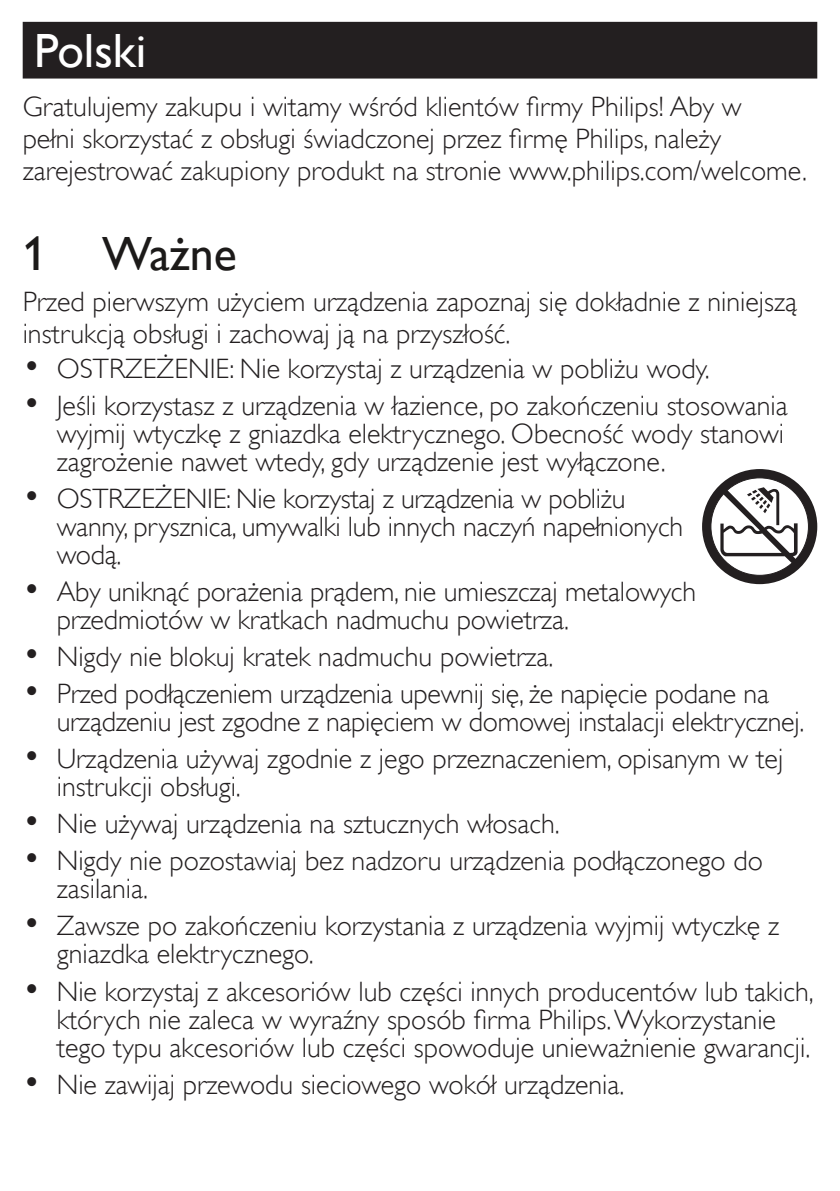
<style>
.page{position:relative;width:840px;height:1191px;background:#fff}
.page>*{position:absolute;margin:0;border:0;box-sizing:border-box;transform-origin:0 0}
.t1{font:48px "Gill Sans Alt One WGL";color:#fff}
.t2{font:48px "Gill Sans Alt One WGL";color:#1c1a19}
.t3{font:28px/28px "Gill Sans Alt One WGL Light";color:#231f20}
.s1{font-size:36px}
</style>
<div class="page">
<div style="left:23px;top:22px;width:793px;height:57px;background:#231f20"></div>
<svg style="left:702px;top:469px;width:114px;height:115px"></svg>
<h1 class="t1" style="left:34px;top:18px;width:114px">Polski</h1>
<p class="t3" style="left:23px;top:91px;width:785px;line-height:32px">Gratulujemy zakupu i witamy wśród klientów firmy Philips! Aby w<br>pełni skorzystać z obsługi świadczonej przez firmę Philips, należy zarejestrować zakupiony produkt na stronie www.philips.com/welcome.</p>
<h1 class="t2" style="left:23px;top:220px;width:216px">1 Ważne</h1>
<p class="t3" style="left:23px;top:285px;width:775px;line-height:32px">Przed pierwszym użyciem urządzenia zapoznaj się dokładnie z niniejszą instrukcją obsługi i zachowaj ją na przyszłość.</p>
<p class="t3" style="left:23px;top:354px;width:688px"><span class="s1">•</span> OSTRZEŻENIE: Nie korzystaj z urządzenia w pobliżu wody.</p>
<p class="t3" style="left:57px;top:391px;width:732px;text-indent:-34px"><span class="s1">•</span> Jeśli korzystasz z urządzenia w łazience, po zakończeniu stosowania wyjmij wtyczkę z gniazdka elektrycznego. Obecność wody stanowi zagrożenie nawet wtedy, gdy urządzenie jest wyłączone.</p>
<p class="t3" style="left:57px;top:484px;width:627px;text-indent:-34px"><span class="s1">•</span> OSTRZEŻENIE: Nie korzystaj z urządzenia w pobliżu wanny, prysznica, umywalki lub innych naczyń napełnionych wodą.</p>
<p class="t3" style="left:57px;top:577px;width:640px;text-indent:-34px"><span class="s1">•</span> Aby uniknąć porażenia prądem, nie umieszczaj metalowych przedmiotów w kratkach nadmuchu powietrza.</p>
<p class="t3" style="left:23px;top:643px;width:532px"><span class="s1">•</span> Nigdy nie blokuj kratek nadmuchu powietrza.</p>
<p class="t3" style="left:57px;top:680px;width:748px;text-indent:-34px"><span class="s1">•</span> Przed podłączeniem urządzenia upewnij się, że napięcie podane na urządzeniu jest zgodne z napięciem w domowej instalacji elektrycznej.</p>
<p class="t3" style="left:57px;top:745px;width:727px;text-indent:-34px"><span class="s1">•</span> Urządzenia używaj zgodnie z jego przeznaczeniem, opisanym w tej instrukcji obsługi.</p>
<p class="t3" style="left:23px;top:810px;width:538px"><span class="s1">•</span> Nie używaj urządzenia na sztucznych włosach.</p>
<p class="t3" style="left:57px;top:847px;width:707px;text-indent:-34px"><span class="s1">•</span> Nigdy nie pozostawiaj bez nadzoru urządzenia podłączonego do zasilania.</p>
<p class="t3" style="left:57px;top:912px;width:723px;text-indent:-34px"><span class="s1">•</span> Zawsze po zakończeniu korzystania z urządzenia wyjmij wtyczkę z gniazdka elektrycznego.</p>
<p class="t3" style="left:57px;top:977px;width:758px;text-indent:-34px"><span class="s1">•</span> Nie korzystaj z akcesoriów lub części innych producentów lub takich, których nie zaleca w wyraźny sposób firma Philips. Wykorzystanie tego typu akcesoriów lub części spowoduje unieważnienie gwarancji.</p>
<p class="t3" style="left:23px;top:1070px;width:603px"><span class="s1">•</span> Nie zawijaj przewodu sieciowego wokół urządzenia.</p>
</div>
